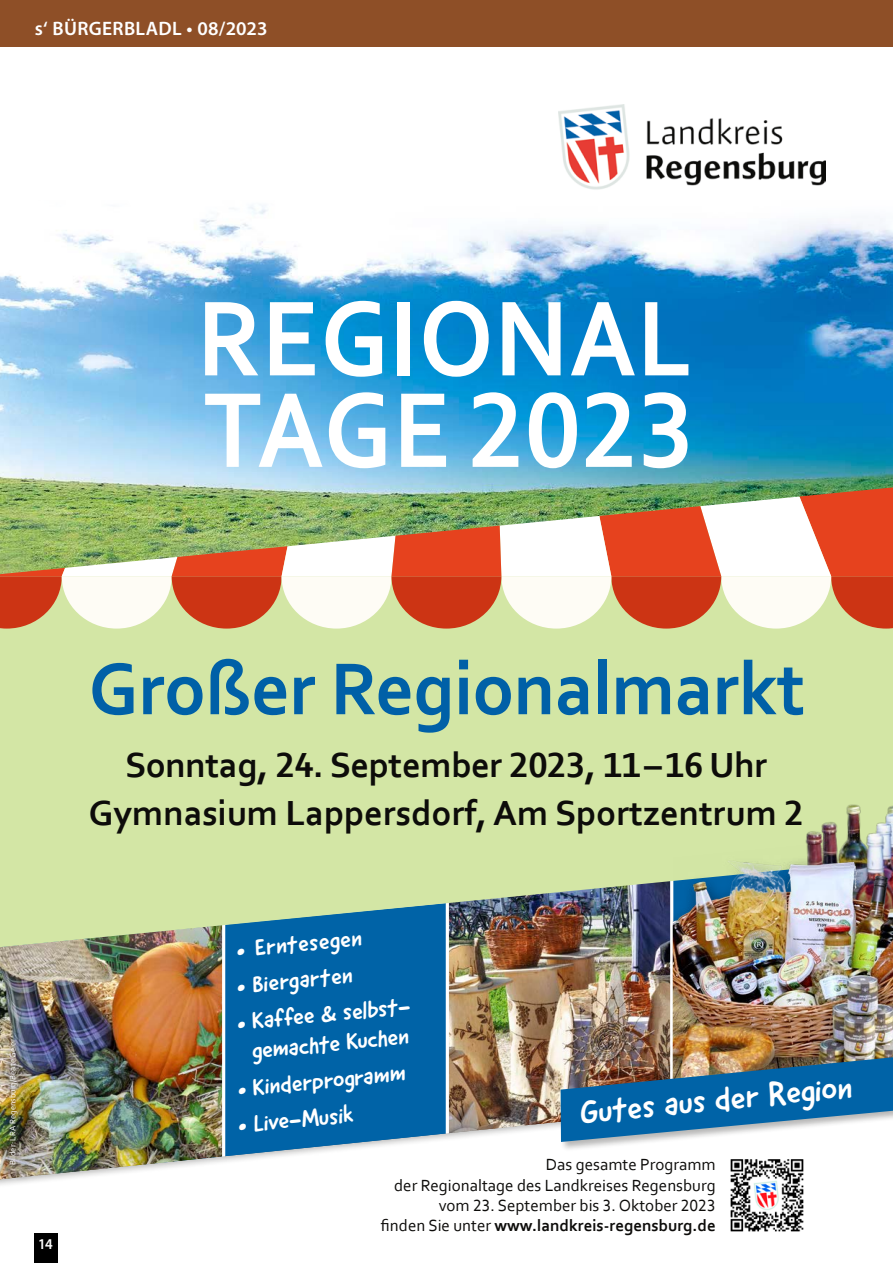
<style>
.page{position:relative;width:893px;height:1263px;background:#fff}
.page>*{position:absolute;margin:0;border:0;box-sizing:border-box;transform-origin:0 0}
.t1{font:700 112.05px/91.5px "Corbel";letter-spacing:.01em;color:#fff;scale:.91 1}
.t2{font:700 77.1px "Corbel";color:#0060a7;scale:.96 1}
.t3{font:700 36.45px/47.7px "Corbel";color:#0d0c0a;text-align:center}
.t4{font:33.3px "Good Dog New";color:#fff}
.t5{font:24px/30px "Good Dog New";color:#fff;text-align:center}
.t6{font:600 19.5px "Myriad Pro";letter-spacing:.015em;color:#fff}
.t7{font:16.95px/20.4px "Corbel";color:#0d0c0a;text-align:right}
.t8{font:600 15px "Myriad Pro";color:#fff;scale:.95 1}
.t9{font:8.4px "Corbel";color:#fff}
.s1{font-weight:700}
</style>
<div class="page">
<div style="left:0;top:0;width:893px;height:47px;background:#8e4f27"></div>
<div style="left:225px;top:947px;width:221px;height:139px;background:#0063a7"></div>
<img style="left:449px;top:947px;width:221px;height:139px">
<img style="left:0;top:947px;width:222px;height:139px">
<div style="left:0;top:1086px;width:893px;height:177px;background:#0d0c0a;opacity:.3"></div>
<img style="left:727px;top:1156px;width:80px;height:80px">
<svg style="left:0;top:629px;width:893px;height:318px;fill:#d3e6a5"></svg>
<svg style="left:0;top:574px;width:893px;height:55px"></svg>
<div style="left:695px;top:722px;width:198px;height:113px;background:#d3e6a5"></div>
<img style="left:673px;top:835px;width:220px;height:219px">
<div style="left:12px;top:1042px;width:24px;height:141px;background:#0d0c0a;opacity:.75"></div>
<div style="left:3px;top:1033px;width:21px;height:138px;background:#0d0c0a;opacity:.75"></div>
<img style="left:0;top:240px;width:893px;height:334px">
<img style="left:559px;top:105px;width:267px;height:85px">
<div style="left:559px;top:1054px;width:334px;height:98px;background:#0d0c0a;opacity:.3"></div>
<img style="left:561px;top:1057px;width:332px;height:85px">
<div style="left:34px;top:1233px;width:23px;height:30px;background:#000"></div>
<p class="t6" style="left:35px;top:16px;width:234px">s‘ BÜRGERBLADL • 08/2023</p>
<h1 class="t1" style="left:197px;top:290px;width:548px">REGIONAL<br>TAGE 2023</h1>
<h2 class="t2" style="left:89px;top:641px;width:747px">Großer Regionalmarkt</h2>
<h3 class="t3" style="left:89px;top:740px;width:716px">Sonntag, 24. September 2023, 11 – 16 Uhr<br>Gymnasium Lappersdorf, Am Sportzentrum 2</h3>
<p class="t9" style="left:8px;top:1165px;width:128px;rotate:-90deg">Bilder: LRA Regensburg/Beate Geier</p>
<p class="t8" style="left:38px;top:1234px;width:17px">14</p>
<h3 class="t5" style="left:235px;top:934px;width:128px;rotate:-5deg">• Erntesegen</h3>
<h3 class="t5" style="left:235px;top:970px;width:118px;rotate:-5deg">• Biergarten</h3>
<h3 class="t5" style="left:236px;top:1007px;width:175px;rotate:-5deg">• Kaffee &amp; selbst&shy;gemachte Kuchen</h3>
<h3 class="t5" style="left:236px;top:1073px;width:170px;rotate:-5deg">• Kinderprogramm</h3>
<h3 class="t5" style="left:237px;top:1110px;width:117px;rotate:-5deg">• Live-Musik</h3>
<p class="t7" style="left:381px;top:1154px;width:336px">Das gesamte Programm<br>der Regionaltage des Landkreises Regensburg vom 23. September bis 3. Oktober 2023<br>finden Sie unter <span class="s1">www.landkreis-regensburg.de</span></p>
<h3 class="t4" style="left:578px;top:1092px;width:275px;rotate:-6deg">Gutes aus der Region</h3>
</div>
